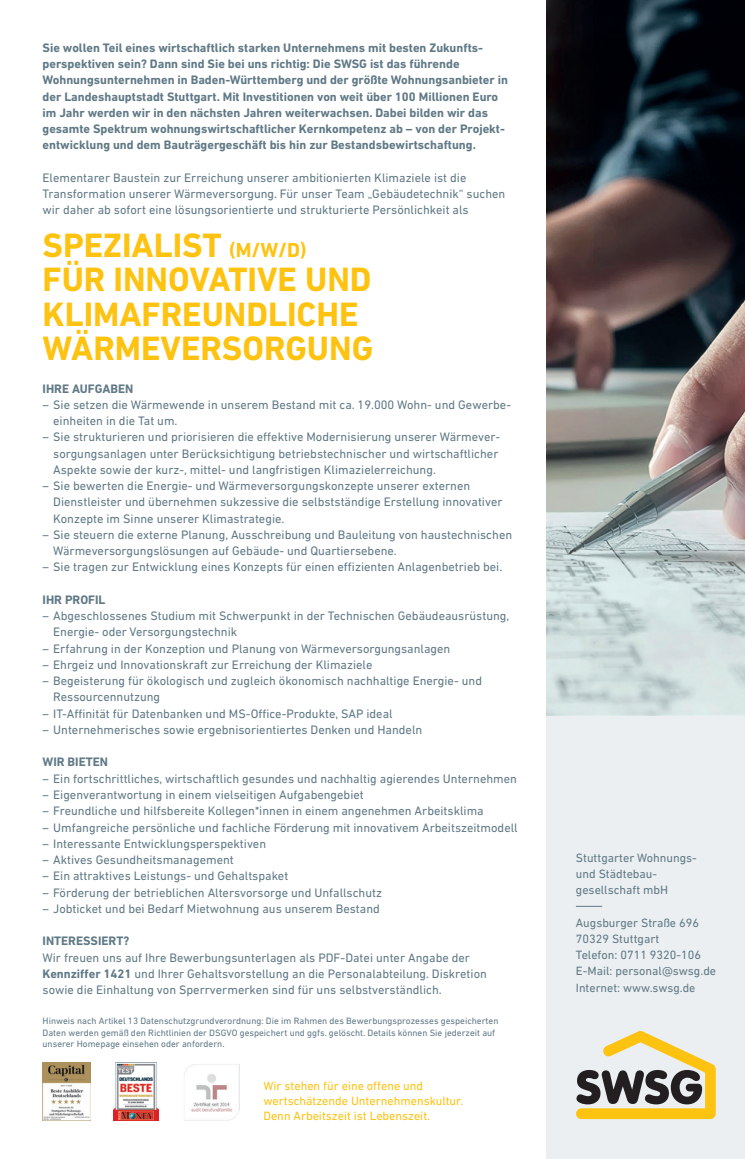
<style>
.page{position:relative;width:745px;height:1159px;background:#fff}
.page>*{position:absolute;margin:0;border:0;box-sizing:border-box;transform-origin:0 0}
.t1{font:700 34.38px/34.4px "DIN Next LT Pro";color:#fec210}
.t2{font:12.5px/16.2px "DIN Next LT Pro";color:#607986}
.t3{font:700 12.5px/16.2px "DIN Next LT Pro";color:#607986}
.t4{font:12.25px/16.2px "DIN Next LT Pro";color:#607986}
.t5{font:12.25px/15px "DIN Next LT Pro";color:#fec210}
.t6{font:12.12px "DIN Next LT Pro";color:#607986}
.t7{font:9.38px/11.2px "DIN Next LT Pro";color:#607986}
.s1{font-size:20.62px}
.s2{font-weight:700}
</style>
<div class="page">
<div style="left:546px;top:715px;width:198px;height:444px;background:#ebeff1"></div>
<svg style="left:576px;top:1031px;width:139px;height:88px"></svg>
<img style="left:546px;top:0;width:198px;height:715px">
<img style="left:114px;top:1062px;width:44px;height:58px">
<img style="left:43px;top:1062px;width:48px;height:58px">
<img style="left:184px;top:1064px;width:56px;height:56px">
<svg style="left:575px;top:906px;width:26px;height:1px"></svg>
<p class="t3" style="left:43px;top:39px;width:466px">Sie wollen Teil eines wirtschaftlich starken Unternehmens mit besten Zukunfts&shy;perspektiven sein? Dann sind Sie bei uns richtig: Die SWSG ist das führende Wohnungsunternehmen in Baden-Württemberg und der größte Wohnungsanbieter in der Landeshauptstadt Stuttgart. Mit Investitionen von weit über 100 Millionen Euro im Jahr werden wir in den nächsten Jahren weiterwachsen. Dabei bilden wir das gesamte Spektrum wohnungswirtschaftlicher Kernkompetenz ab – von der Projekt&shy;entwicklung und dem Bauträgergeschäft bis hin zur Bestandsbewirtschaftung.</p>
<p class="t2" style="left:43px;top:169px;width:464px">Elementarer Baustein zur Erreichung unserer ambitionierten Klimaziele ist die<br>Transformation unserer Wärmeversorgung. Für unser Team „Gebäudetechnik“ suchen wir daher ab sofort eine lösungsorientierte und strukturierte Persönlichkeit als</p>
<h1 class="t1" style="left:43px;top:228px;width:332px">SPEZIALIST <span class="s1">(M/W/D)<br></span>FÜR INNOVATIVE UND<br>KLIMAFREUNDLICHE<br>WÄRMEVERSORGUNG</h1>
<p class="t3" style="left:43px;top:380px;width:92px">IHRE AUFGABEN</p>
<p class="t2" style="left:53px;top:396px;width:459px;text-indent:-11px">– Sie setzen die Wärmewende in unserem Bestand mit ca. 19.000 Wohn- und Gewerbe&shy;einheiten in die Tat um.</p>
<p class="t2" style="left:53px;top:429px;width:448px;text-indent:-11px">– Sie strukturieren und priorisieren die effektive Modernisierung unserer Wärmever&shy;sorgungsanlagen unter Berücksichtigung betriebstechnischer und wirtschaftlicher<br>Aspekte sowie der kurz-, mittel- und langfristigen Klimazielerreichung.</p>
<p class="t2" style="left:53px;top:477px;width:450px;text-indent:-11px">– Sie bewerten die Energie- und Wärmeversorgungskonzepte unserer externen<br>Dienstleister und übernehmen sukzessive die selbstständige Erstellung innovativer<br>Konzepte im Sinne unserer Klimastrategie.</p>
<p class="t2" style="left:53px;top:526px;width:460px;text-indent:-11px">– Sie steuern die externe Planung, Ausschreibung und Bauleitung von haustechnischen<br>Wärmeversorgungslösungen auf Gebäude- und Quartiersebene.</p>
<p class="t2" style="left:43px;top:559px;width:461px">– Sie tragen zur Entwicklung eines Konzepts für einen effizienten Anlagenbetrieb bei.</p>
<p class="t3" style="left:43px;top:591px;width:64px">IHR PROFIL</p>
<p class="t2" style="left:53px;top:607px;width:457px;text-indent:-11px">– Abgeschlossenes Studium mit Schwerpunkt in der Technischen Gebäudeausrüstung,<br>Energie- oder Versorgungstechnik</p>
<p class="t2" style="left:43px;top:640px;width:409px">– Erfahrung in der Konzeption und Planung von Wärmeversorgungsanlagen</p>
<p class="t2" style="left:43px;top:656px;width:331px">– Ehrgeiz und Innovationskraft zur Erreichung der Klimaziele</p>
<p class="t2" style="left:53px;top:672px;width:430px;text-indent:-11px">– Begeisterung für ökologisch und zugleich ökonomisch nachhaltige Energie- und<br>Ressourcennutzung</p>
<p class="t2" style="left:43px;top:705px;width:351px">– IT-Affinität für Datenbanken und MS-Office-Produkte, SAP ideal</p>
<p class="t2" style="left:43px;top:721px;width:381px">– Unternehmerisches sowie ergebnisorientiertes Denken und Handeln</p>
<p class="t3" style="left:43px;top:754px;width:67px">WIR BIETEN</p>
<p class="t2" style="left:43px;top:770px;width:475px">– Ein fortschrittliches, wirtschaftlich gesundes und nachhaltig agierendes Unternehmen</p>
<p class="t2" style="left:43px;top:786px;width:322px">– Eigenverantwortung in einem vielseitigen Aufgabengebiet</p>
<p class="t2" style="left:43px;top:802px;width:442px">– Freundliche und hilfsbereite Kollegen*innen in einem angenehmen Arbeitsklima</p>
<p class="t2" style="left:43px;top:819px;width:476px">– Umfangreiche persönliche und fachliche Förderung mit innovativem Arbeitszeitmodell</p>
<p class="t2" style="left:43px;top:835px;width:225px">– Interessante Entwicklungsperspektiven</p>
<p class="t2" style="left:43px;top:851px;width:193px">– Aktives Gesundheitsmanagement</p>
<p class="t2" style="left:43px;top:867px;width:247px">– Ein attraktives Leistungs- und Gehaltspaket</p>
<p class="t2" style="left:43px;top:884px;width:341px">– Förderung der betrieblichen Altersvorsorge und Unfallschutz</p>
<p class="t2" style="left:43px;top:900px;width:338px">– Jobticket und bei Bedarf Mietwohnung aus unserem Bestand</p>
<p class="t3" style="left:43px;top:933px;width:88px">INTERESSIERT?</p>
<p class="t2" style="left:43px;top:949px;width:445px">Wir freuen uns auf Ihre Bewerbungsunterlagen als PDF-Datei unter Angabe der<br><span class="s2">Kennziffer 1421</span> und Ihrer Gehaltsvorstellung an die Personalabteilung. Diskretion sowie die Einhaltung von Sperrvermerken sind für uns selbstverständlich.</p>
<p class="t7" style="left:43px;top:1015px;width:457px">Hinweis nach Artikel 13 Datenschutzgrundverordnung: Die im Rahmen des Bewerbungsprozesses gespeicherten<br>Daten werden gemäß den Richtlinien der DSGVO gespeichert und ggfs. gelöscht. Details können Sie jederzeit auf unserer Homepage einsehen oder anfordern.</p>
<p class="t5" style="left:263px;top:1078px;width:201px">Wir stehen für eine offene und wertschätzende Unternehmenskultur.<br>Denn Arbeitszeit ist Lebenszeit.</p>
<p class="t4" style="left:575px;top:849px;width:122px">Stuttgarter Wohnungs&shy;und Städtebau&shy;gesellschaft mbH</p>
<p class="t4" style="left:575px;top:914px;width:142px">Augsburger Straße 696<br>70329 Stuttgart<br>Telefon: 0711 9320-106<br>E-Mail: personal@swsg.de</p>
<p class="t6" style="left:575px;top:980px;width:121px">Internet: www.swsg.de</p>
</div>
